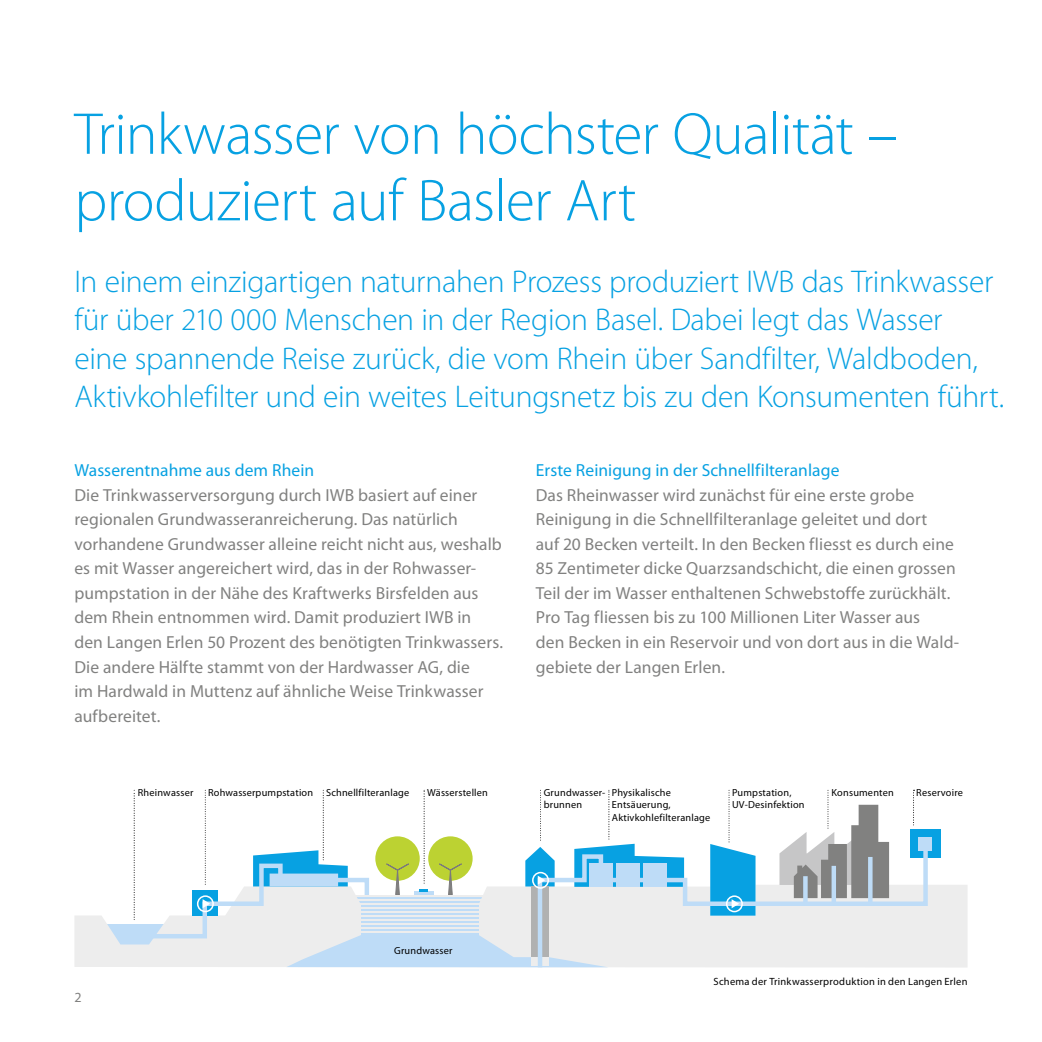
<style>
.page{position:relative;width:1042px;height:1042px;background:#fff}
.page>*{position:absolute;margin:0;border:0;box-sizing:border-box;transform-origin:0 0}
.t1{font:300 59.5px/66.5px "Myriad Pro";letter-spacing:-.015em;color:#07a1e2}
.t2{font:300 31.5px/38.5px "Myriad Pro";letter-spacing:-.01em;color:#07a1e2}
.t3{font:17.5px/24.5px "Myriad Pro";letter-spacing:.005em;color:#818180}
.t4{font:17.5px "Myriad Pro";letter-spacing:.005em;color:#07a1e2}
.t5{font:14px "Myriad Pro";color:#818180}
.t6{font:10.5px "Myriad Pro";letter-spacing:.025em;color:#000}
.t7{font:10.33px/12.8px "Myriad Pro";letter-spacing:.02em;color:#000}
</style>
<div class="page">
<svg style="left:74px;top:885px;width:893px;height:82px;fill:#ededed"></svg>
<svg style="left:913px;top:790px;width:1px;height:36px"></svg>
<div style="left:910px;top:829px;width:30px;height:29px;background:#07a1e2"></div>
<svg style="left:684px;top:842px;width:246px;height:125px"></svg>
<div style="left:918px;top:837px;width:14px;height:13px;background:#bedcf7"></div>
<svg style="left:779px;top:790px;width:110px;height:108px"></svg>
<div style="left:831px;top:866px;width:5px;height:39px;background:#bedcf7"></div>
<svg style="left:803px;top:876px;width:4px;height:28px"></svg>
<hr style="left:868px;top:857px;width:4px;height:48px;background:#bedcf7">
<svg style="left:710px;top:790px;width:45px;height:125px"></svg>
<div style="left:726px;top:895px;width:17px;height:17px;border:2px solid #fff;border-radius:50%"></div>
<svg style="left:134px;top:790px;width:1px;height:130px"></svg>
<svg style="left:146px;top:790px;width:538px;height:177px"></svg>
<div style="left:197px;top:895px;width:17px;height:17px;border:2px solid #fff;border-radius:50%"></div>
<h1 class="t1" style="left:74px;top:100px;width:824px">Trinkwasser von höchster Qualität – produziert auf Basler Art</h1>
<p class="t2" style="left:74px;top:261px;width:931px">In einem einzigartigen naturnahen Prozess produziert IWB das Trinkwasser für über 210 000 Menschen in der Region Basel. Dabei legt das Wasser<br>eine spannende Reise zurück, die vom Rhein über Sandfilter, Waldboden, Aktivkohlefilter und ein weites Leitungsnetz bis zu den Konsumenten führt.</p>
<p class="t4" style="left:74px;top:460px;width:241px">Wasserentnahme aus dem Rhein</p>
<p class="t3" style="left:74px;top:482px;width:430px">Die Trinkwasserversorgung durch IWB basiert auf einer regionalen Grundwasseranreicherung. Das natürlich vorhandene Grundwasser alleine reicht nicht aus, weshalb es mit Wasser angereichert wird, das in der Rohwasser&shy;pumpstation in der Nähe des Kraftwerks Birsfelden aus dem Rhein entnommen wird. Damit produziert IWB in den Langen Erlen 50 Prozent des benötigten Trinkwassers.<br>Die andere Hälfte stammt von der Hardwasser AG, die<br>im Hardwald in Muttenz auf ähnliche Weise Trinkwasser aufbereitet.</p>
<p class="t4" style="left:536px;top:460px;width:305px">Erste Reinigung in der Schnellfilteranlage</p>
<p class="t3" style="left:536px;top:482px;width:425px">Das Rheinwasser wird zunächst für eine erste grobe Reinigung in die Schnellfilteranlage geleitet und dort<br>auf 20 Becken verteilt. In den Becken fliesst es durch eine 85 Zentimeter dicke Quarzsandschicht, die einen grossen Teil der im Wasser enthaltenen Schwebstoffe zurückhält.<br>Pro Tag fliessen bis zu 100 Millionen Liter Wasser aus<br>den Becken in ein Reservoir und von dort aus in die Wald&shy;gebiete der Langen Erlen.</p>
<p class="t5" style="left:74px;top:988px;width:9px">2</p>
<p class="t7" style="left:138px;top:785px;width:57px">Rheinwasser</p>
<p class="t7" style="left:208px;top:785px;width:107px">Rohwasserpumpstation</p>
<p class="t7" style="left:326px;top:785px;width:85px">Schnellfilteranlage</p>
<p class="t7" style="left:427px;top:785px;width:62px">Wässerstellen</p>
<p class="t7" style="left:612px;top:785px;width:100px">Physikalische<br>Entsäuerung,<br>Aktivkohlefilteranlage</p>
<p class="t7" style="left:732px;top:785px;width:74px">Pumpstation,<br>UV-Desinfektion</p>
<p class="t7" style="left:831px;top:785px;width:64px">Konsumenten</p>
<p class="t7" style="left:916px;top:785px;width:48px">Reservoire</p>
<p class="t7" style="left:544px;top:785px;width:63px">Grundwasser&shy;brunnen</p>
<p class="t7" style="left:394px;top:944px;width:60px">Grundwasser</p>
<p class="t6" style="left:713px;top:975px;width:255px">Schema der Trinkwasserproduktion in den Langen Erlen</p>
</div>
